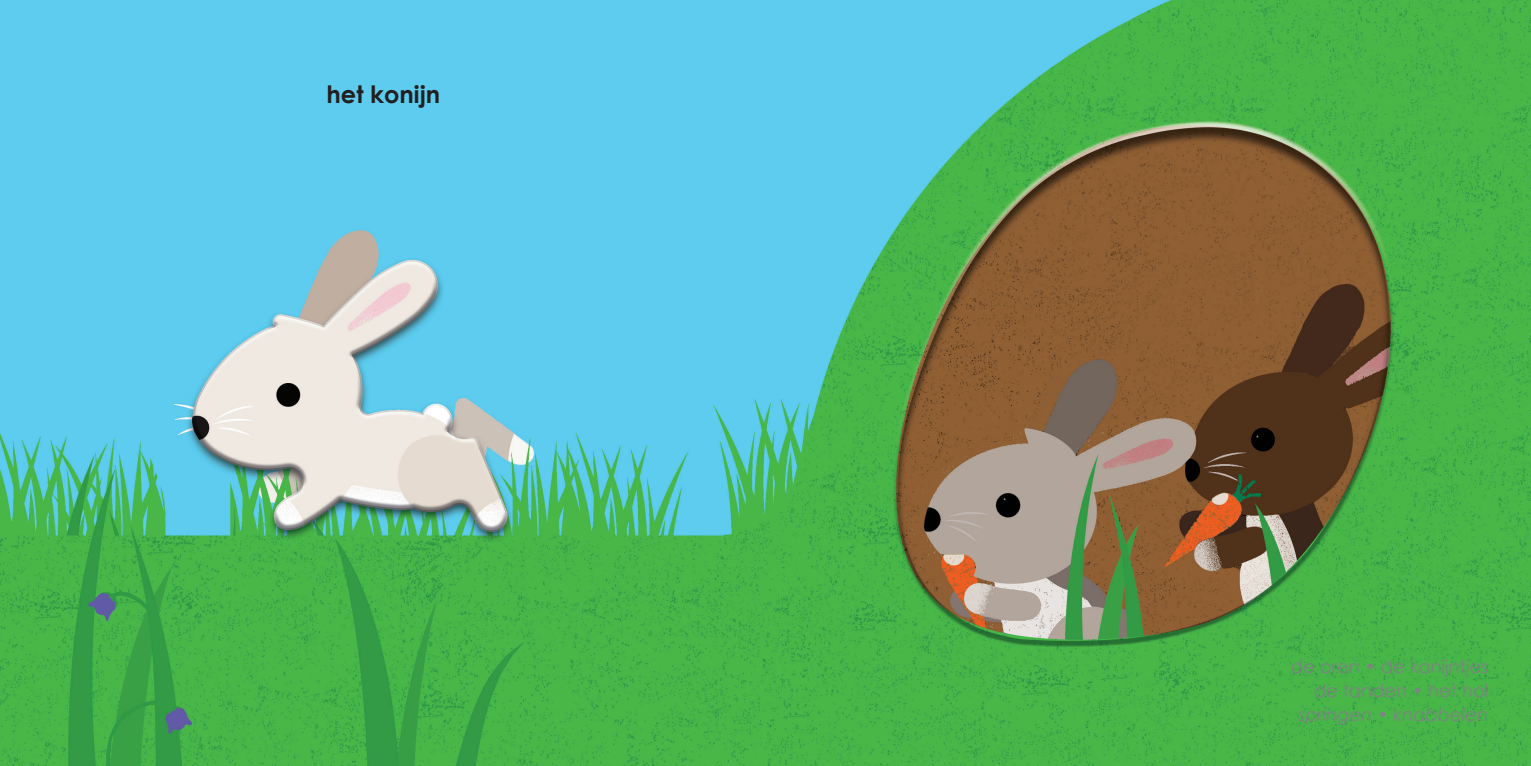
<style>
.page{position:relative;width:1531px;height:766px;background:#fff}
.page>*{position:absolute;margin:0;border:0;box-sizing:border-box;transform-origin:0 0}
.t1{font:700 24px "Century Gothic";color:#231f20}
.t2{font:18px/24px "Century Gothic";color:#808285;text-align:right}
.t3{font:italic 18px "Century Gothic";color:#808285}
</style>
<div class="page">
<img style="left:0;top:0;width:1531px;height:765px">
<h1 class="t1" style="left:327px;top:79px;width:115px">het konijn</h1>
<p class="t2" style="left:1291px;top:653px;width:199px">de oren • de konijntjes de tanden • het hol</p>
<p class="t3" style="left:1298px;top:703px;width:191px">springen • knabbelen</p>
</div>
